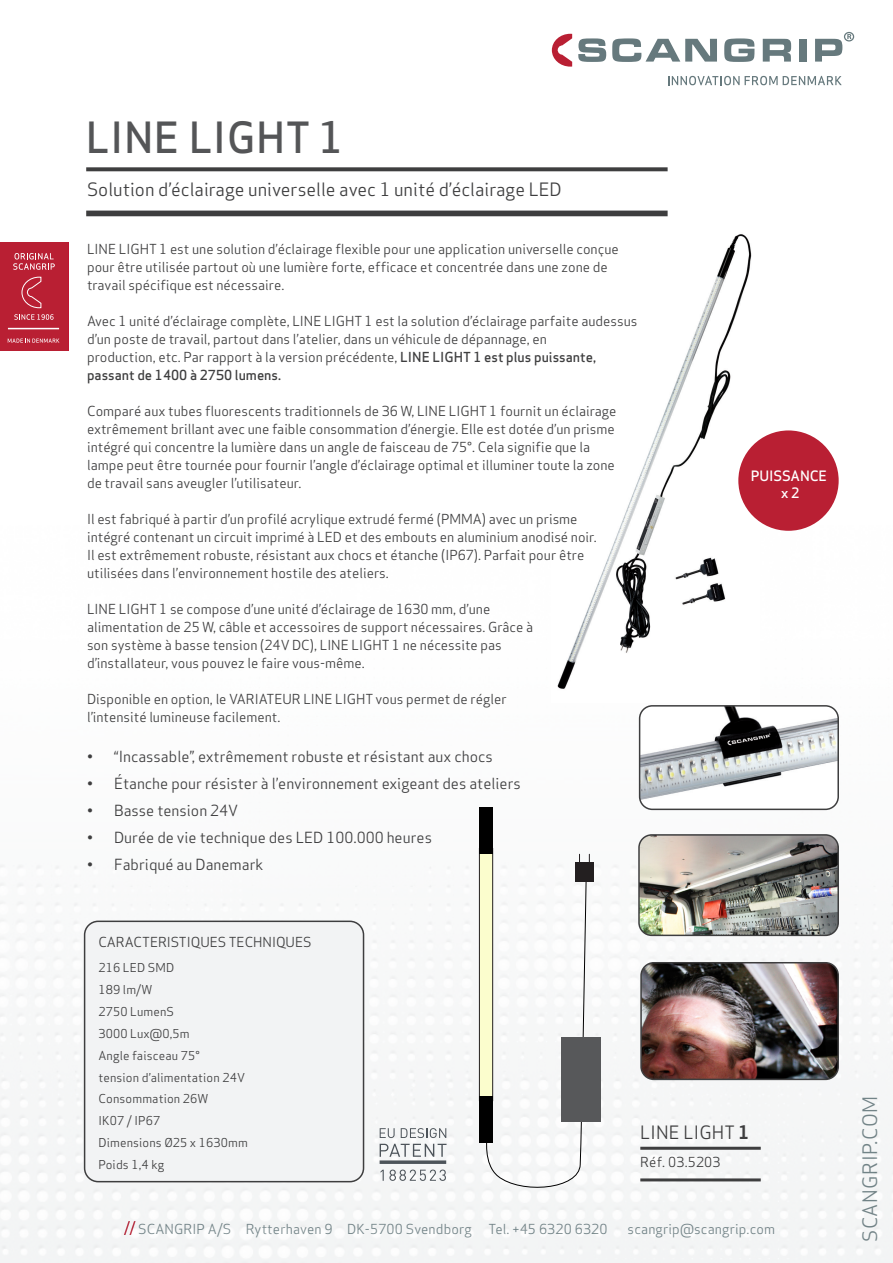
<style>
.page{position:relative;width:893px;height:1263px;background:#fff}
.page>*{position:absolute;margin:0;border:0;box-sizing:border-box;transform-origin:0 0}
.t1{font:500 42px "Apex Sans";letter-spacing:.01em;color:#545557}
.t2{font:19.5px "Apex Sans";letter-spacing:.03em;color:#66797d}
.t3{font:18px "Apex Sans";color:#3e3e3f}
.t4{font:15px "Apex Sans";color:#3e3e3f}
.vare_nr{font:500 13.95px "Apex Sans";letter-spacing:-.01em;color:#fff}
.t5{font:13.5px/18px "Apex Sans";color:#3e3e3f}
.t6{font:13.5px "Apex Sans";letter-spacing:.01em;color:#66797d}
.t7{font:500 13.5px "Apex Sans";color:#3e3e3f}
.vare_nr-2{font:12px "Apex Sans";letter-spacing:.01em;color:#3e3e3f}
.s1{font-weight:500}
.s2{font-weight:700}
</style>
<div class="page">
<div style="left:0;top:243px;width:68px;height:108px;background:#b91f33"></div>
<svg style="left:13px;top:253px;width:42px;height:17px"></svg>
<svg style="left:14px;top:276px;width:40px;height:44px"></svg>
<svg style="left:8px;top:338px;width:51px;height:5px"></svg>
<hr style="left:8px;top:328px;width:51px;height:1px;background:#fff">
<svg style="left:552px;top:34px;width:20px;height:33px"></svg>
<svg style="left:578px;top:38px;width:28px;height:24px"></svg>
<svg style="left:612px;top:38px;width:105px;height:24px"></svg>
<svg style="left:724px;top:38px;width:30px;height:24px"></svg>
<svg style="left:763px;top:39px;width:28px;height:23px"></svg>
<div style="left:799px;top:39px;width:7px;height:23px;background:#66797d"></div>
<svg style="left:815px;top:34px;width:36px;height:28px"></svg>
<div style="left:844px;top:32px;width:10px;height:10px;border:1px solid #66797d;border-radius:50%"></div>
<svg style="left:668px;top:76px;width:174px;height:9px"></svg>
<img style="left:0;top:520px;width:893px;height:743px">
<div style="left:86px;top:211px;width:582px;height:5px;background:#3e3e3f"></div>
<svg style="left:86px;top:167px;width:582px;height:4px;background:#4d4d4e"></svg>
<svg style="left:380px;top:1160px;width:66px;height:4px"></svg>
<svg style="left:380px;top:1144px;width:67px;height:13px"></svg>
<svg style="left:380px;top:1128px;width:15px;height:10px"></svg>
<svg style="left:401px;top:1128px;width:45px;height:10px"></svg>
<svg style="left:381px;top:1169px;width:65px;height:12px"></svg>
<img style="left:640px;top:706px;width:198px;height:103px">
<div style="left:639px;top:705px;width:200px;height:105px;border:2px solid #3e3e3f;border-radius:13px"></div>
<img style="left:639px;top:835px;width:199px;height:100px">
<div style="left:638px;top:834px;width:201px;height:102px;border:2px solid #3e3e3f;border-radius:13px"></div>
<img style="left:641px;top:963px;width:197px;height:116px">
<div style="left:640px;top:962px;width:199px;height:118px;border:2px solid #3e3e3f;border-radius:13px"></div>
<img style="left:551px;top:234px;width:209px;height:469px">
<svg style="left:483px;top:877px;width:104px;height:318px"></svg>
<div style="left:479px;top:848px;width:14px;height:253px;background:#fbfdcd"></div>
<div style="left:479px;top:848px;width:14px;height:253px;border:1px solid #231f20"></div>
<div style="left:479px;top:1096px;width:14px;height:46px;background:#000"></div>
<div style="left:479px;top:808px;width:14px;height:46px;background:#000"></div>
<div style="left:561px;top:1037px;width:40px;height:84px;background:#57585a"></div>
<div style="left:575px;top:862px;width:19px;height:19px;background:#231f20"></div>
<hr style="left:640px;top:1178px;width:121px;height:3px;background:#3e3e3f">
<hr style="left:640px;top:1147px;width:121px;height:3px;background:#3e3e3f">
<div style="left:85px;top:921px;width:279px;height:261px;background:#f2f3f4;border-radius:14px"></div>
<div style="left:84px;top:920px;width:280px;height:262px;border:2px solid #3e3e3f;border-radius:14px"></div>
<div style="left:738px;top:430px;width:101px;height:101px;background:#b91f33;border-radius:50%"></div>
<p class="t1" style="left:86px;top:100px;width:259px">LINE LIGHT 1</p>
<p class="t3" style="left:87px;top:175px;width:476px">Solution d’éclairage universelle avec 1 unité d’éclairage LED</p>
<p class="t5" style="left:87px;top:239px;width:533px">LINE LIGHT 1 est une solution d’éclairage flexible pour une application universelle conçue</p>
<p class="t5" style="left:87px;top:257px;width:522px">pour être utilisée partout où une lumière forte, efficace et concentrée dans une zone de</p>
<p class="t5" style="left:87px;top:275px;width:199px">travail spécifique est nécessaire.</p>
<p class="t5" style="left:87px;top:311px;width:552px">Avec 1 unité d’éclairage complète, LINE LIGHT 1 est la solution d’éclairage parfaite audessus d’un poste de travail, partout dans l’atelier, dans un véhicule de dépannage, en</p>
<p class="t5" style="left:87px;top:347px;width:510px">production, etc. Par rapport à la version précédente, <span class="s1">LINE LIGHT 1 est plus puissante,</span></p>
<p class="t7" style="left:87px;top:363px;width:196px">passant de 1400 à 2750 lumens.</p>
<p class="t5" style="left:87px;top:401px;width:531px">Comparé aux tubes fluorescents traditionnels de 36 W, LINE LIGHT 1 fournit un éclairage</p>
<p class="t5" style="left:87px;top:419px;width:529px">extrêmement brillant avec une faible consommation d’énergie. Elle est dotée d’un prisme</p>
<p class="t5" style="left:87px;top:437px;width:505px">intégré qui concentre la lumière dans un angle de faisceau de 75°. Cela signifie que la</p>
<p class="t5" style="left:87px;top:455px;width:529px">lampe peut être tournée pour fournir l’angle d’éclairage optimal et illuminer toute la zone</p>
<p class="t5" style="left:87px;top:473px;width:216px">de travail sans aveugler l’utilisateur.</p>
<p class="t5" style="left:87px;top:509px;width:492px">Il est fabriqué à partir d’un profilé acrylique extrudé fermé (PMMA) avec un prisme</p>
<p class="t5" style="left:87px;top:527px;width:511px">intégré contenant un circuit imprimé à LED et des embouts en aluminium anodisé noir.</p>
<p class="t5" style="left:87px;top:545px;width:499px">Il est extrêmement robuste, résistant aux chocs et étanche (IP67). Parfait pour être</p>
<p class="t5" style="left:87px;top:563px;width:303px">utilisées dans l’environnement hostile des ateliers.</p>
<p class="t5" style="left:87px;top:599px;width:405px">LINE LIGHT 1 se compose d’une unité d’éclairage de 1630 mm, d’une</p>
<p class="t5" style="left:87px;top:617px;width:448px">alimentation de 25 W, câble et accessoires de support nécessaires. Grâce à</p>
<p class="t5" style="left:87px;top:635px;width:416px">son système à basse tension (24V DC), LINE LIGHT 1 ne nécessite pas</p>
<p class="t5" style="left:87px;top:653px;width:279px">d’installateur, vous pouvez le faire vous-même.</p>
<p class="t5" style="left:87px;top:689px;width:421px">Disponible en option, le VARIATEUR LINE LIGHT vous permet de régler</p>
<p class="t5" style="left:87px;top:707px;width:195px">l’intensité lumineuse facilement.</p>
<p class="t4" style="left:87px;top:744px;width:407px">• “Incassable”, extrêmement robuste et résistant aux chocs</p>
<p class="t4" style="left:87px;top:771px;width:435px">• Étanche pour résister à l’environnement exigeant des ateliers</p>
<p class="t4" style="left:87px;top:798px;width:153px">• Basse tension 24V</p>
<p class="t4" style="left:87px;top:825px;width:346px">• Durée de vie technique des LED 100.000 heures</p>
<p class="t4" style="left:87px;top:852px;width:178px">• Fabriqué au Danemark</p>
<p class="vare_nr" style="left:751px;top:464px;width:78px">PUISSANCE</p>
<p class="vare_nr" style="left:781px;top:481px;width:20px">x 2</p>
<p class="t5" style="left:98px;top:932px;width:215px">CARACTERISTIQUES TECHNIQUES</p>
<p class="vare_nr-2" style="left:98px;top:958px;width:77px">216 LED SMD</p>
<p class="vare_nr-2" style="left:98px;top:980px;width:55px">189 lm/W</p>
<p class="vare_nr-2" style="left:98px;top:1002px;width:77px">2750 LumenS</p>
<p class="vare_nr-2" style="left:98px;top:1024px;width:93px">3000 Lux@0,5m</p>
<p class="vare_nr-2" style="left:98px;top:1045px;width:103px">Angle faisceau 75°</p>
<p class="vare_nr-2" style="left:98px;top:1067px;width:148px">tension d’alimentation 24V</p>
<p class="vare_nr-2" style="left:98px;top:1089px;width:111px">Consommation 26W</p>
<p class="vare_nr-2" style="left:98px;top:1111px;width:63px">IK07 / IP67</p>
<p class="vare_nr-2" style="left:98px;top:1133px;width:151px">Dimensions Ø25 x 1630mm</p>
<p class="vare_nr-2" style="left:98px;top:1155px;width:67px">Poids 1,4 kg</p>
<p class="t3" style="left:640px;top:1118px;width:110px">LINE LIGHT <span class="s2">1</span></p>
<p class="t5" style="left:640px;top:1152px;width:82px">Réf. 03.5203</p>
<p class="t6" style="left:138px;top:1218px;width:471px">SCANGRIP A/S Rytterhaven 9 DK-5700 Svendborg Tel. +45 6320 6320</p>
<p class="t6" style="left:628px;top:1218px;width:149px">scangrip@scangrip.com</p>
<p class="t2" style="left:854px;top:1242px;width:148px;rotate:-90deg">SCANGRIP.COM</p>
</div>
